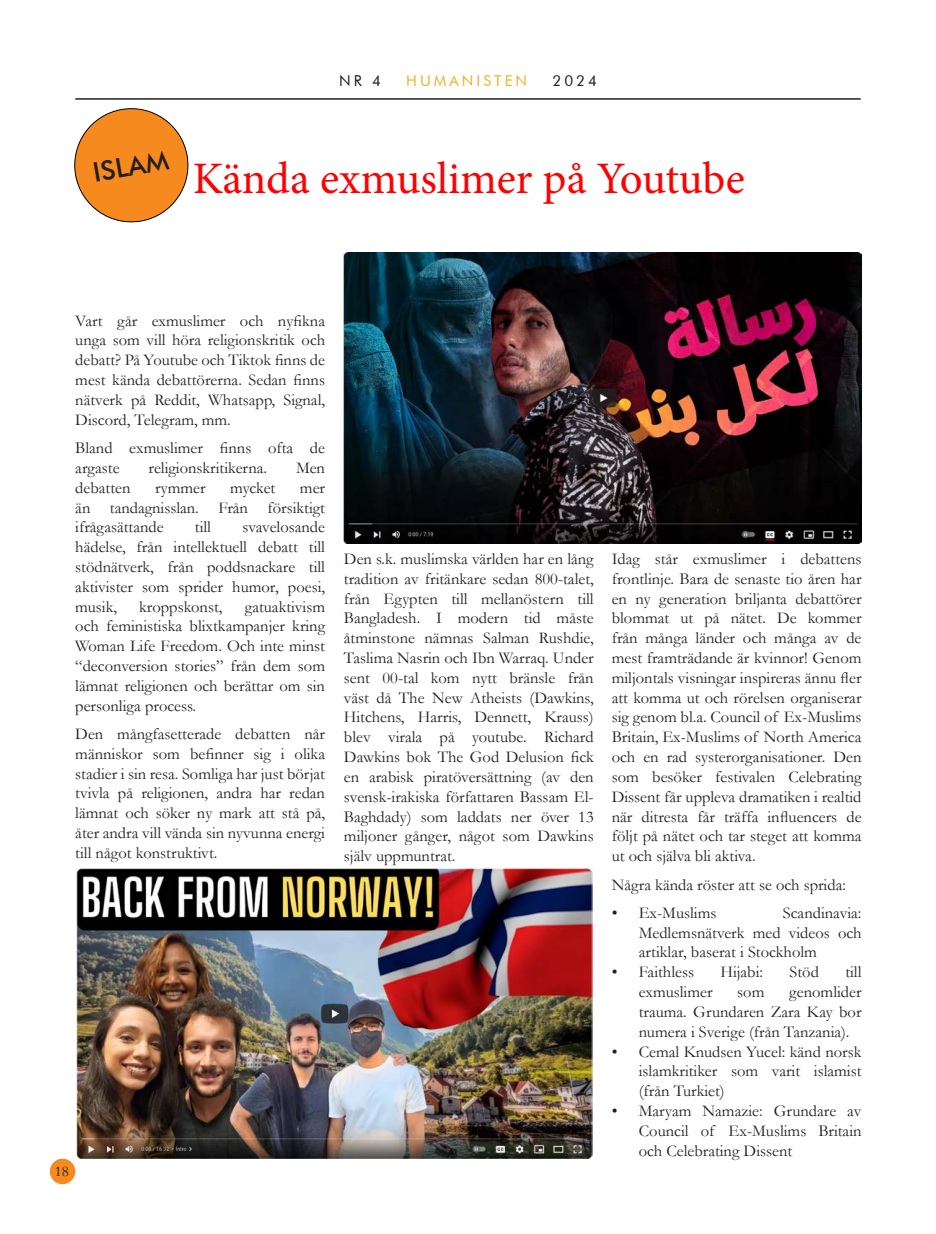
<style>
.page{position:relative;width:936px;height:1234px;background:#fff}
.page>*{position:absolute;margin:0;border:0;box-sizing:border-box;transform-origin:0 0}
.t1{font:45px "Minion Pro";letter-spacing:-.005em;color:#f00}
.t2{font:500 27px "Futura BT";color:#231f20}
.t3{font:16.5px/19.8px "Garamond";color:#231f20;text-align:justify}
.t4{font:15px "Futura BT";letter-spacing:.2em;color:#f2b028}
.t5{font:15px "Futura BT";letter-spacing:.2em;color:#231f20}
.t6{font:15px "Garamond";color:#231f20}
</style>
<div class="page">
<hr style="left:75px;top:98px;width:785px;height:2px;background:#231f20">
<div style="left:50px;top:1158px;width:25px;height:25px;background:#f68a1e;border-radius:50%"></div>
<svg style="left:74px;top:108px;width:115px;height:115px"></svg>
<img style="left:343px;top:252px;width:518px;height:291px">
<img style="left:76px;top:868px;width:517px;height:290px">
<p class="t5" style="left:339px;top:71px;width:43px">NR 4</p>
<p class="t4" style="left:406px;top:71px;width:122px">HUMANISTEN</p>
<p class="t5" style="left:552px;top:71px;width:46px">2024</p>
<p class="t2" style="left:90px;top:156px;width:78px;rotate:-10deg">ISLAM</p>
<p class="t1" style="left:193px;top:148px;width:554px">Kända exmuslimer på Youtube</p>
<p class="t3" style="left:75px;top:310px;width:251px">Vart går exmuslimer och nyfikna unga som vill höra religionskritik och debatt? På Youtube och Tiktok finns de mest kända debattörerna. Sedan finns nätverk på Reddit, Whatsapp, Signal, Discord, Telegram, mm.</p>
<p class="t3" style="left:75px;top:437px;width:251px">Bland exmuslimer finns ofta de argaste</p>
<p class="t3" style="left:148px;top:457px;width:120px">religionskritikerna.</p>
<p class="t3" style="left:296px;top:457px;width:31px">Men</p>
<p class="t3" style="left:75px;top:477px;width:57px">debatten</p>
<p class="t3" style="left:155px;top:477px;width:52px">rymmer</p>
<p class="t3" style="left:230px;top:477px;width:47px">mycket</p>
<p class="t3" style="left:75px;top:477px;width:251px;text-indent:225px">mer än tandagnisslan. Från försiktigt ifrågasättande</p>
<p class="t3" style="left:75px;top:516px;width:251px;text-indent:167px">svavelosande hädelse, från intellektuell debatt till stödnätverk, från poddsnackare till aktivister som sprider humor, poesi, musik,</p>
<p class="t3" style="left:195px;top:516px;width:18px">till</p>
<p class="t3" style="left:75px;top:596px;width:251px;text-indent:169px">gatuaktivism och feministiska blixtkampanjer kring Woman Life Freedom. Och inte minst “deconversion stories” från dem som lämnat religionen och berättar om sin personliga process.</p>
<p class="t3" style="left:75px;top:723px;width:251px">Den mångfasetterade debatten når människor som befinner sig i olika stadier i sin resa. Somliga har just börjat tvivla på religionen, andra har redan lämnat och söker ny mark att stå på, åter andra vill vända sin nyvunna energi till något konstruktivt.</p>
<p class="t3" style="left:139px;top:596px;width:85px">kroppskonst,</p>
<p class="t6" style="left:55px;top:1161px;width:16px">18</p>
<p class="t3" style="left:344px;top:548px;width:251px">Den s.k. muslimska världen har en lång tradition av fritänkare sedan 800-talet, från Egypten till mellanöstern till Bangladesh. I modern tid måste åtminstone nämnas Salman Rushdie, Taslima Nasrin och Ibn Warraq. Under sent 00-tal kom nytt bränsle från väst då The New Atheists (Dawkins, Hitchens, Harris, Dennett, Krauss) blev virala på youtube. Richard Dawkins bok The God Delusion fick en arabisk piratöversättning (av den svensk-irakiska författaren Bassam El-Baghdady) som laddats ner över 13 miljoner gånger, något som Dawkins själv uppmuntrat.</p>
<p class="t3" style="left:611px;top:548px;width:251px">Idag står exmuslimer i debattens frontlinje. Bara de senaste tio åren har en ny generation briljanta debattörer blommat ut på nätet. De kommer från många länder och många av de mest framträdande är kvinnor! Genom miljontals visningar inspireras ännu fler att komma ut och rörelsen organiserar sig genom bl.a. Council of Ex-Muslims Britain, Ex-Muslims of North America och en rad systerorganisationer. Den som besöker festivalen Celebrating Dissent får uppleva dramatiken i realtid när ditresta får träffa influencers de följt på nätet och tar steget att komma ut och själva bli aktiva.</p>
<p class="t3" style="left:611px;top:873px;width:236px">Några kända röster att se och sprida:</p>
<p class="t3" style="left:611px;top:902px;width:106px">• Ex-Muslims</p>
<p class="t3" style="left:638px;top:902px;width:224px;text-indent:144px">Scandinavia:<br>Medlemsnätverk med videos och artiklar, baserat i Stockholm</p>
<p class="t3" style="left:611px;top:961px;width:84px">• Faithless</p>
<p class="t3" style="left:720px;top:961px;width:44px">Hijabi:</p>
<p class="t3" style="left:789px;top:961px;width:31px">Stöd</p>
<p class="t3" style="left:845px;top:961px;width:18px">till</p>
<p class="t3" style="left:638px;top:981px;width:75px">exmuslimer</p>
<p class="t3" style="left:737px;top:981px;width:29px">som</p>
<p class="t3" style="left:638px;top:981px;width:224px;text-indent:150px">genomlider trauma. Grundaren Zara Kay bor numera i Sverige (från Tanzania).</p>
<p class="t3" style="left:638px;top:1040px;width:224px;text-indent:-27px">• Cemal Knudsen Yucel: känd norsk islamkritiker som varit islamist (från Turkiet)</p>
<p class="t3" style="left:638px;top:1100px;width:224px;text-indent:-27px">• Maryam Namazie: Grundare av Council of Ex-Muslims Britain och Celebrating Dissent</p>
</div>
